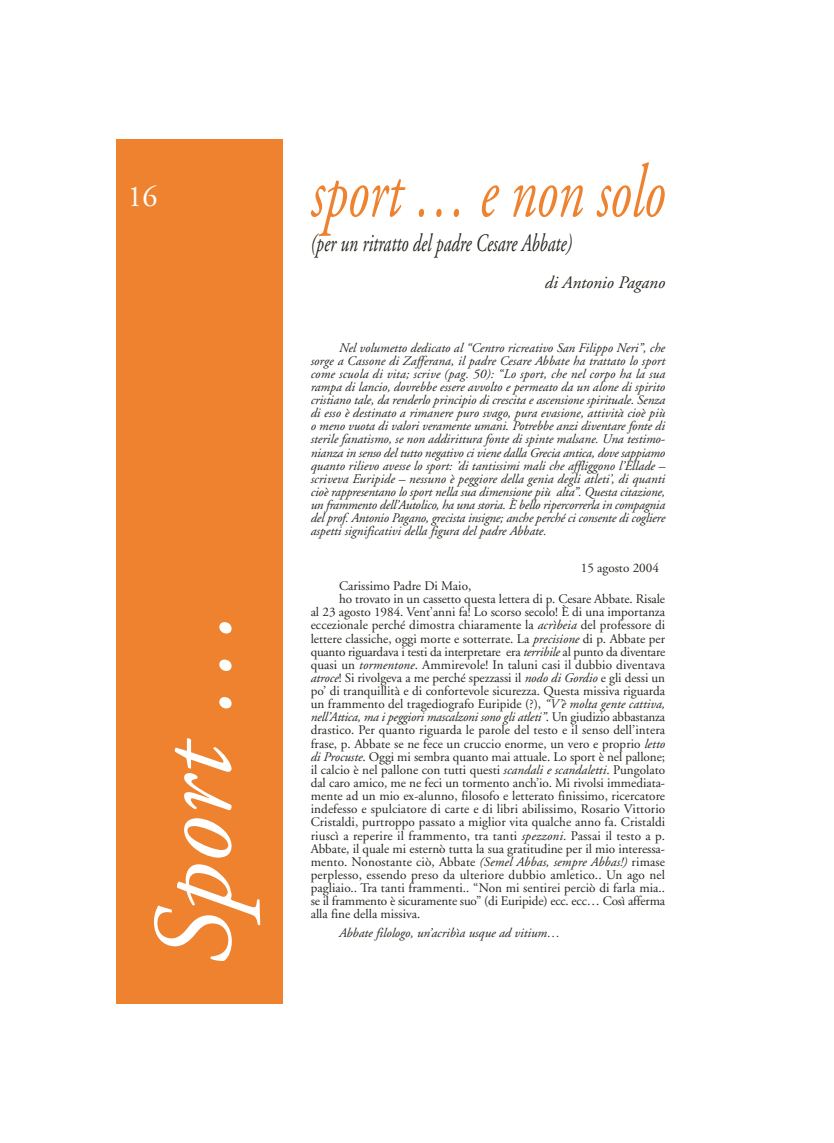
<style>
.page{position:relative;width:834px;height:1143px;background:#fff}
.page>*{position:absolute;margin:0;border:0;box-sizing:border-box;transform-origin:0 0}
.t1{font:italic 112.5px "Adobe Garamond";color:#fff}
.t2{font:italic 75px "Adobe Garamond";letter-spacing:-.005em;color:#ee822f;scale:.7 1}
.t3{font:30px "Adobe Garamond";color:#fff}
.t4{font:italic 25px "Adobe Garamond";color:#272520;scale:.7 1}
.t5{font:italic 17.5px "Adobe Garamond";color:#272520}
.t6{font:13.12px "Adobe Garamond";letter-spacing:.005em;color:#272520}
.t7{font:italic 13.12px/13.1px "Adobe Garamond";color:#272520;text-align:justify}
.t8{font:13.12px "Adobe Garamond";letter-spacing:-.015em;color:#272520}
.s1{font-style:italic}
.s2{font-style:normal}
</style>
<div class="page">
<div style="left:116px;top:139px;width:166px;height:865px;background:#ee822f"></div>
<h3 class="t3" style="left:127px;top:184px;width:31px">16</h3>
<h1 class="t1" style="left:149px;top:965px;width:361px;rotate:-90deg">Sport …</h1>
<h2 class="t2" style="left:311px;top:162px;width:508px">sport … e non solo</h2>
<h3 class="t4" style="left:311px;top:233px;width:375px">(per un ritratto del padre Cesare Abbate)</h3>
<h3 class="t5" style="left:545px;top:275px;width:122px">di Antonio Pagano</h3>
<p class="t7" style="left:311px;top:342px;width:356px;text-indent:28px">Nel volumetto dedicato al “Centro ricreativo San Filippo Neri”, che sorge a Cassone di Zafferana, il padre Cesare Abbate ha trattato lo sport come scuola di vita; scrive (pag. 50): “Lo sport, che nel corpo ha la sua rampa di lancio, dovrebbe essere avvolto e permeato da un alone di spirito cristiano tale, da renderlo principio di crescita e ascensione spirituale. Senza di esso è destinato a rimanere puro svago, pura evasione, attività cioè più o meno vuota di valori veramente umani. Potrebbe anzi diventare fonte di sterile fanatismo, se non addirittura fonte di spinte malsane. Una testimo&shy;nianza in senso del tutto negativo ci viene dalla Grecia antica, dove sappiamo quanto rilievo avesse lo sport: ’di tantissimi mali che affliggono l’Ellade – scriveva Euripide – nessuno è peggiore della genia degli atleti’, di quanti cioè rappresentano lo sport nella sua dimensione più alta”. Questa citazione, un frammento dell’Autolico, ha una storia. È bello ripercorrerla in compagnia del prof. Antonio Pagano, grecista insigne; anche perché ci consente di cogliere aspetti significativi della figura del padre Abbate.</p>
<p class="t6" style="left:581px;top:562px;width:80px">15 agosto 2004</p>
<p class="t6" style="left:339px;top:580px;width:134px">Carissimo Padre Di Maio,</p>
<p class="t6" style="left:339px;top:593px;width:328px">ho trovato in un cassetto questa lettera di p. Cesare Abbate. Risale</p>
<p class="t6" style="left:311px;top:607px;width:356px">al 23 agosto 1984. Vent’anni fa! Lo scorso secolo! È di una importanza</p>
<p class="t6" style="left:311px;top:620px;width:356px">eccezionale perché dimostra chiaramente la <span class="s1">acrìbeia</span> del professore di</p>
<p class="t6" style="left:311px;top:633px;width:356px">lettere classiche, oggi morte e sotterrate. La <span class="s1">precisione</span> di p. Abbate per</p>
<p class="t8" style="left:311px;top:646px;width:356px">quanto riguardava i testi da interpretare era <span class="s1">terribile</span> al punto da diventare</p>
<p class="t6" style="left:311px;top:659px;width:356px">quasi un <span class="s1">tormentone</span>. Ammirevole! In taluni casi il dubbio diventava</p>
<p class="t6" style="left:311px;top:672px;width:356px"><span class="s1">atroce</span>! Si rivolgeva a me perché spezzassi il <span class="s1">nodo di Gordio</span> e gli dessi un</p>
<p class="t6" style="left:311px;top:685px;width:356px">po’ di tranquillità e di confortevole sicurezza. Questa missiva riguarda</p>
<p class="t6" style="left:311px;top:698px;width:356px">un frammento del tragediografo Euripide (?), <span class="s1">“V’è molta gente cattiva,</span></p>
<p class="t7" style="left:311px;top:711px;width:356px">nell’Attica, ma i peggiori mascalzoni sono gli atleti”<span class="s2">. Un giudizio abbastanza</span></p>
<p class="t6" style="left:311px;top:725px;width:356px">drastico. Per quanto riguarda le parole del testo e il senso dell’intera</p>
<p class="t6" style="left:311px;top:738px;width:356px">frase, p. Abbate se ne fece un cruccio enorme, un vero e proprio <span class="s1">letto</span></p>
<p class="t6" style="left:311px;top:751px;width:356px"><span class="s1">di Procuste</span>. Oggi mi sembra quanto mai attuale. Lo sport è nel pallone;</p>
<p class="t6" style="left:311px;top:764px;width:356px">il calcio è nel pallone con tutti questi <span class="s1">scandali e scandaletti</span>. Pungolato</p>
<p class="t6" style="left:311px;top:777px;width:356px">dal caro amico, me ne feci un tormento anch’io. Mi rivolsi immediata-</p>
<p class="t6" style="left:311px;top:790px;width:356px">mente ad un mio ex-alunno, filosofo e letterato finissimo, ricercatore</p>
<p class="t6" style="left:311px;top:803px;width:356px">indefesso e spulciatore di carte e di libri abilissimo, Rosario Vittorio</p>
<p class="t6" style="left:311px;top:817px;width:356px">Cristaldi, purtroppo passato a miglior vita qualche anno fa. Cristaldi</p>
<p class="t6" style="left:311px;top:830px;width:356px">riuscì a reperire il frammento, tra tanti <span class="s1">spezzoni</span>. Passai il testo a p.</p>
<p class="t6" style="left:311px;top:843px;width:356px">Abbate, il quale mi esternò tutta la sua gratitudine per il mio interessa-</p>
<p class="t6" style="left:311px;top:856px;width:356px">mento. Nonostante ciò, Abbate <span class="s1">(Semel Abbas, sempre Abbas!)</span> rimase</p>
<p class="t6" style="left:311px;top:869px;width:356px">perplesso, essendo preso da ulteriore dubbio amletico.. Un ago nel</p>
<p class="t6" style="left:311px;top:882px;width:356px">pagliaio.. Tra tanti frammenti.. “Non mi sentirei perciò di farla mia..</p>
<p class="t8" style="left:311px;top:895px;width:356px">se il frammento è sicuramente suo” (di Euripide) ecc. ecc… Così afferma</p>
<p class="t6" style="left:311px;top:908px;width:111px">alla fine della missiva.</p>
<p class="t7" style="left:339px;top:927px;width:223px">Abbate filologo, un’acribìa usque ad vitium…</p>
</div>
